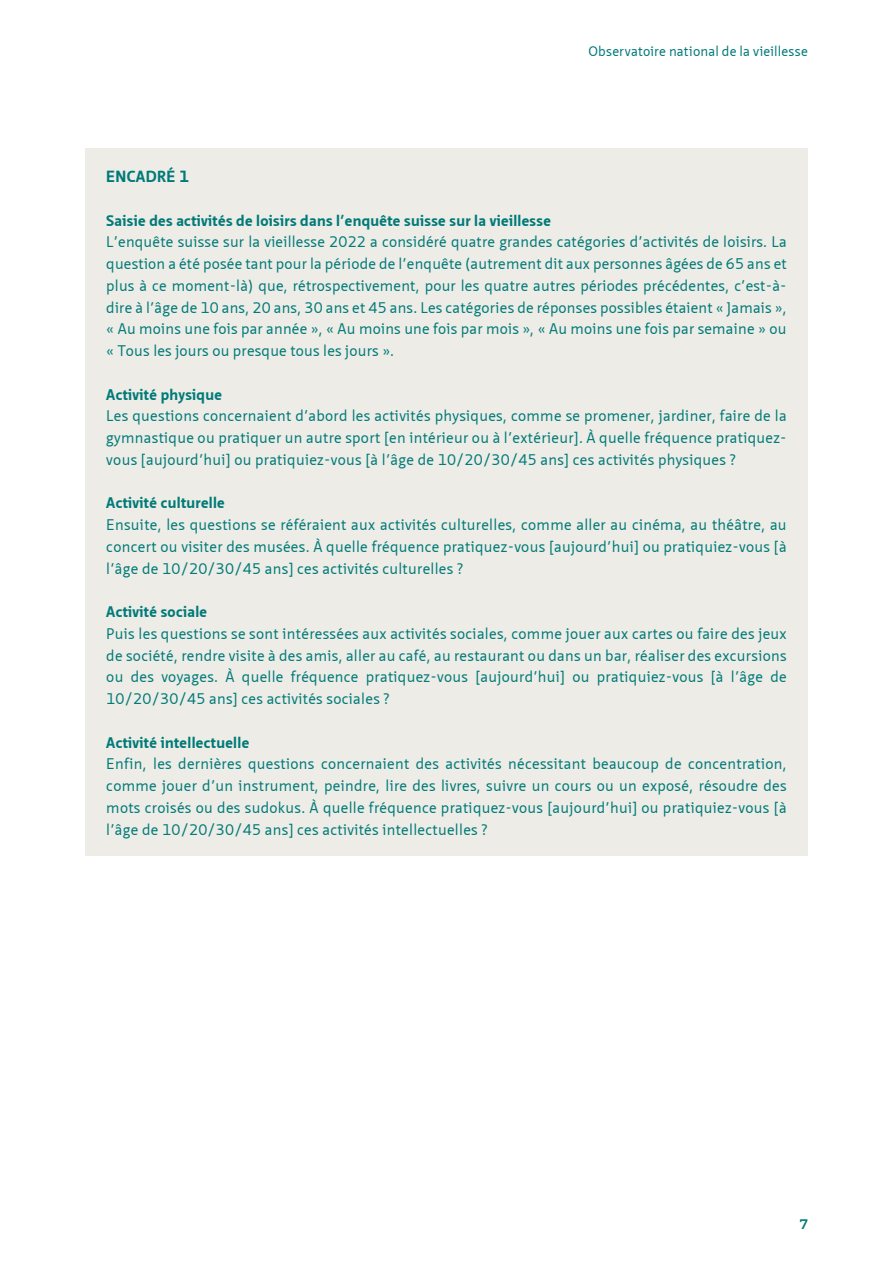
<style>
.page{position:relative;width:893px;height:1263px;background:#fff}
.page>*{position:absolute;margin:0;border:0;box-sizing:border-box;transform-origin:0 0}
._1_Untertitel{font:700 15.75px "Neue Sans Pro";letter-spacing:.02em;color:#007a78}
.Box_Text{font:15px/21.8px "Neue Sans Pro";letter-spacing:.02em;color:#007a78;text-align:justify}
.Box_Titel{font:700 15px "Neue Sans Pro";letter-spacing:.02em;color:#007a78}
.t1{font:13.5px "Neue Sans Pro";letter-spacing:.015em;color:#007a78}
.t2{font:700 13.5px "Neue Sans Pro";color:#007a78}
</style>
<div class="page">
<div style="left:85px;top:149px;width:723px;height:707px;background:#edece6"></div>
<p class="t1" style="left:588px;top:43px;width:221px">Observatoire national de la vieillesse</p>
<p class="_1_Untertitel" style="left:106px;top:166px;width:84px">ENCADRÉ 1</p>
<p class="Box_Titel" style="left:106px;top:210px;width:446px">Saisie des activités de loisirs dans l’enquête suisse sur la vieillesse</p>
<p class="Box_Text" style="left:106px;top:231px;width:682px">L’enquête suisse sur la vieillesse 2022 a considéré quatre grandes catégories d’activités de loisirs. La question a été posée tant pour la période de l’enquête (autrement dit aux personnes âgées de 65 ans et plus à ce moment-là) que, rétrospectivement, pour les quatre autres périodes précédentes, c’est-à&shy;dire à l’âge de 10 ans, 20 ans, 30 ans et 45 ans. Les catégories de réponses possibles étaient « Jamais », « Au moins une fois par année », « Au moins une fois par mois », « Au moins une fois par semaine » ou « Tous les jours ou presque tous les jours ».</p>
<p class="Box_Titel" style="left:106px;top:384px;width:117px">Activité physique</p>
<p class="Box_Text" style="left:106px;top:405px;width:682px">Les questions concernaient d’abord les activités physiques, comme se promener, jardiner, faire de la gymnastique ou pratiquer un autre sport [en intérieur ou à l’extérieur]. À quelle fréquence pratiquez&shy;vous [aujourd’hui] ou pratiquiez-vous [à l’âge de 10/20/30/45 ans] ces activités physiques ?</p>
<p class="Box_Titel" style="left:106px;top:493px;width:120px">Activité culturelle</p>
<p class="Box_Text" style="left:106px;top:514px;width:682px">Ensuite, les questions se référaient aux activités culturelles, comme aller au cinéma, au théâtre, au concert ou visiter des musées. À quelle fréquence pratiquez-vous [aujourd’hui] ou pratiquiez-vous [à l’âge de 10/20/30/45 ans] ces activités culturelles ?</p>
<p class="Box_Titel" style="left:106px;top:602px;width:102px">Activité sociale</p>
<p class="Box_Text" style="left:106px;top:622px;width:682px">Puis les questions se sont intéressées aux activités sociales, comme jouer aux cartes ou faire des jeux de société, rendre visite à des amis, aller au café, au restaurant ou dans un bar, réaliser des excursions ou des voyages. À quelle fréquence pratiquez-vous [aujourd’hui] ou pratiquiez-vous [à l’âge de 10/20/30/45 ans] ces activités sociales ?</p>
<p class="Box_Titel" style="left:106px;top:732px;width:144px">Activité intellectuelle</p>
<p class="Box_Text" style="left:106px;top:753px;width:682px">Enfin, les dernières questions concernaient des activités nécessitant beaucoup de concentration, comme jouer d’un instrument, peindre, lire des livres, suivre un cours ou un exposé, résoudre des mots croisés ou des sudokus. À quelle fréquence pratiquez-vous [aujourd’hui] ou pratiquiez-vous [à l’âge de 10/20/30/45 ans] ces activités intellectuelles ?</p>
<p class="t2" style="left:800px;top:1215px;width:10px">7</p>
</div>
